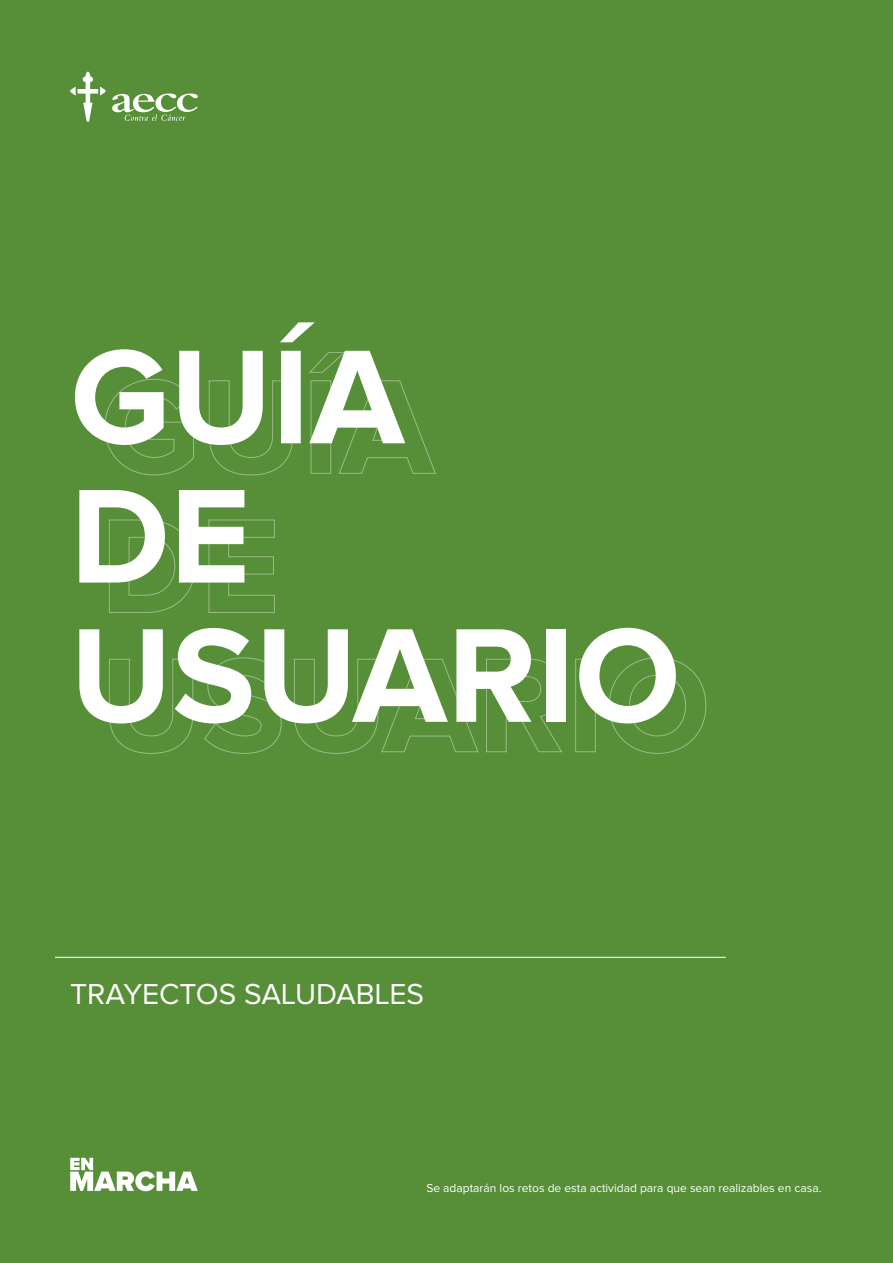
<style>
.page{position:relative;width:893px;height:1263px;background:#578f38}
.page>*{position:absolute;margin:0;border:0;box-sizing:border-box;transform-origin:0 0}
.t1{font:700 138.75px/139.2px "Proxima Nova";color:#fff}
.t2{font:30px "Proxima Nova";color:#fff}
.t3{font:12px "Proxima Nova";color:#fff}
</style>
<div class="page">
<hr style="left:55px;top:957px;width:671px;height:1px;background:#fff">
<svg style="left:70px;top:72px;width:36px;height:50px"></svg>
<svg style="left:112px;top:94px;width:86px;height:27px"></svg>
<svg style="left:70px;top:1158px;width:128px;height:33px"></svg>
<svg style="left:105px;top:379px;width:89px;height:96px"></svg>
<svg style="left:209px;top:380px;width:84px;height:95px"></svg>
<svg style="left:309px;top:352px;width:127px;height:122px"></svg>
<svg style="left:109px;top:520px;width:86px;height:93px"></svg>
<svg style="left:209px;top:520px;width:66px;height:93px"></svg>
<svg style="left:109px;top:659px;width:84px;height:95px"></svg>
<svg style="left:204px;top:657px;width:78px;height:97px"></svg>
<svg style="left:294px;top:659px;width:184px;height:95px"></svg>
<svg style="left:486px;top:659px;width:76px;height:93px"></svg>
<svg style="left:609px;top:657px;width:97px;height:97px"></svg>
<h1 class="t1" style="left:70px;top:333px;width:612px">GUÍA<br>DE<br>USUARIO</h1>
<h2 class="t2" style="left:70px;top:980px;width:355px">TRAYECTOS SALUDABLES</h2>
<p class="t3" style="left:426px;top:1182px;width:396px">Se adaptarán los retos de esta actividad para que sean realizables en casa.</p>
</div>
